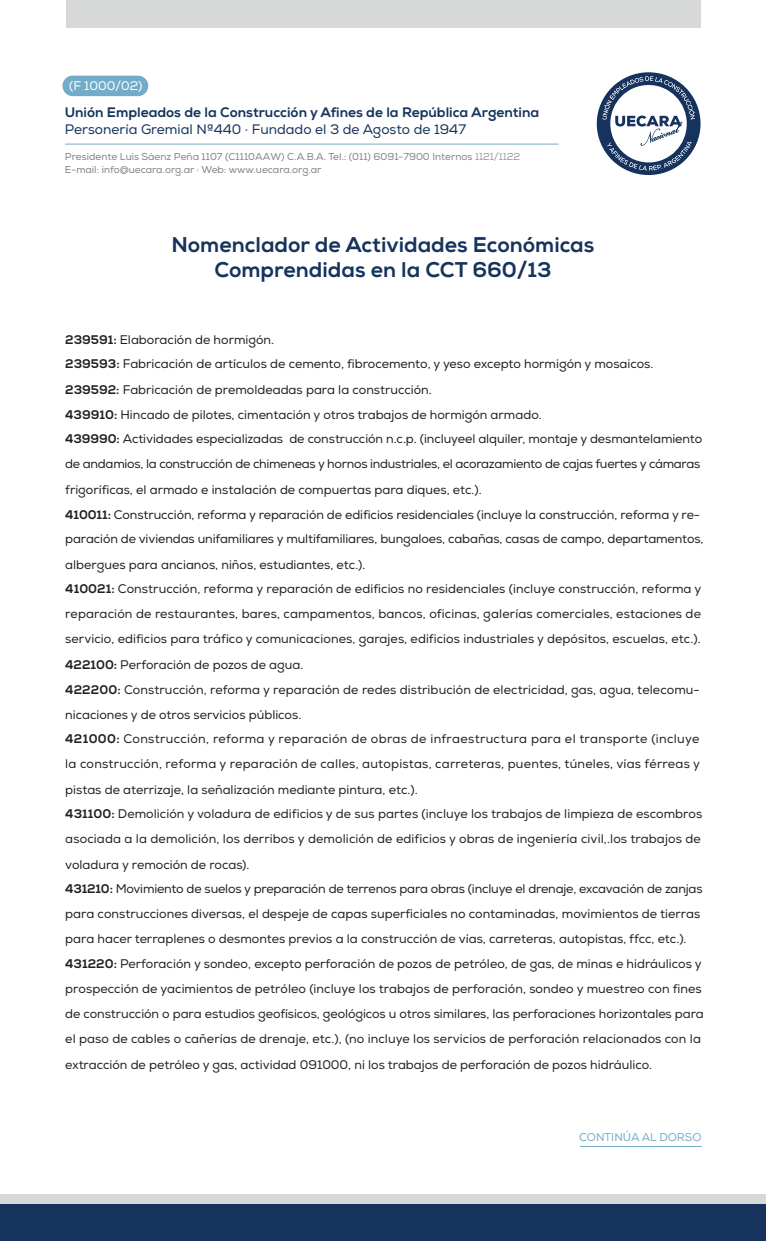
<style>
.page{position:relative;width:766px;height:1241px;background:#fff}
.page>*{position:absolute;margin:0;border:0;box-sizing:border-box;transform-origin:0 0}
.t1{font:800 21.25px/25.5px "Nexa";color:#15335c;text-align:center}
.t2{font:800 13.75px "Nexa";color:#15335c}
.t3{font:13.75px "Nexa";color:#15335c}
.t4{font:12.5px/25px "Nexa";color:#231f20}
.t5{font:12.5px "Nexa";color:#fff}
.t6{font:11.25px "Nexa";color:#73acc9}
.t7{font:10px/12px "Nexa";color:#808285}
.s1{font-style:inherit}
.s2{font-weight:800}
</style>
<div class="page">
<div style="left:62px;top:76px;width:86px;height:20px;background:#73acc9;border-radius:10px"></div>
<hr style="left:65px;top:144px;width:493px;height:1px;background:#73acc9">
<svg style="left:596px;top:72px;width:104px;height:103px"></svg>
<hr style="left:579px;top:1145px;width:122px;height:1px;background:#73acc9">
<div style="left:1px;top:1193px;width:764px;height:47px;background:#d7d9d8"></div>
<div style="left:1px;top:1203px;width:764px;height:37px;background:#15335c"></div>
<div style="left:66px;top:0;width:634px;height:28px;background:#d7d9d8"></div>
<p class="t5" style="left:69px;top:78px;width:75px">(F 1000/02)</p>
<p class="t2" style="left:65px;top:104px;width:476px">Unión Empleados de la Construcción y Afines de la República Argentina</p>
<p class="t3" style="left:65px;top:121px;width:402px">Personería Gremial Nª440 · Fundado el 3 de Agosto de 1947</p>
<p class="t7" style="left:65px;top:151px;width:457px">Presidente Luis Sáenz Peña 1107 (C1110AAW) C.A.B.A. Tel.: (011) 6091-7900 Internos <span class="s1">1121/1122<br></span>E-mail: info@uecara.org.ar · Web: www.uecara.org.ar</p>
<h1 class="t1" style="left:171px;top:232px;width:424px">Nomenclador de Actividades Económicas<br>Comprendidas en la CCT 660/13</h1>
<p class="t4" style="left:65px;top:327px;width:589px;line-height:24.2px"><span class="s2">239591:</span> Elaboración de hormigón.<br><span class="s2">239593:</span> Fabricación de artículos de cemento, fibrocemento, y yeso excepto hormigón y mosaicos.</p>
<p class="t4" style="left:65px;top:377px;width:639px"><span class="s2">239592:</span> Fabricación de premoldeadas para la construcción.<br><span class="s2">439910:</span> Hincado de pilotes, cimentación y otros trabajos de hormigón armado.<br><span class="s2">439990:</span> Actividades especializadas de construcción n.c.p. (incluyeel alquiler, montaje y desmantelamiento de andamios, la construcción de chimeneas y hornos industriales, el acorazamiento de cajas fuertes y cámaras frigoríficas, el armado e instalación de compuertas para diques, etc.).<br><span class="s2">410011:</span> Construcción, reforma y reparación de edificios residenciales (incluye la construcción, reforma y re&shy;paración de viviendas unifamiliares y multifamiliares, bungaloes, cabañas, casas de campo, departamentos,</p>
<p class="t4" style="left:65px;top:552px;width:637px">albergues para ancianos, niños, estudiantes, etc.).<br><span class="s2">410021:</span> Construcción, reforma y reparación de edificios no residenciales (incluye construcción, reforma y reparación de restaurantes, bares, campamentos, bancos, oficinas, galerías comerciales, estaciones de servicio, edificios para tráfico y comunicaciones, garajes, edificios industriales y depósitos, escuelas, etc.).<br><span class="s2">422100:</span> Perforación de pozos de agua.<br><span class="s2">422200:</span> Construcción, reforma y reparación de redes distribución de electricidad, gas, agua, telecomu&shy;nicaciones y de otros servicios públicos.<br><span class="s2">421000:</span> Construcción, reforma y reparación de obras de infraestructura para el transporte (incluye la construcción, reforma y reparación de calles, autopistas, carreteras, puentes, túneles, vías férreas y pistas de aterrizaje, la señalización mediante pintura, etc.).</p>
<p class="t4" style="left:65px;top:801px;width:638px;line-height:25.4px"><span class="s2">431100:</span> Demolición y voladura de edificios y de sus partes (incluye los trabajos de limpieza de escombros asociada a la demolición, los derribos y demolición de edificios y obras de ingeniería civil,.los trabajos de voladura y remoción de rocas).</p>
<p class="t4" style="left:65px;top:876px;width:639px"><span class="s2">431210:</span> Movimiento de suelos y preparación de terrenos para obras (incluye el drenaje, excavación de zanjas para construcciones diversas, el despeje de capas superficiales no contaminadas, movimientos de tierras para hacer terraplenes o desmontes previos a la construcción de vías, carreteras, autopistas, ffcc, etc.).<br><span class="s2">431220:</span> Perforación y sondeo, excepto perforación de pozos de petróleo, de gas, de minas e hidráulicos y prospección de yacimientos de petróleo (incluye los trabajos de perforación, sondeo y muestreo con fines de construcción o para estudios geofísicos, geológicos u otros similares, las perforaciones horizontales para el paso de cables o cañerías de drenaje, etc.), (no incluye los servicios de perforación relacionados con la extracción de petróleo y gas, actividad 091000, ni los trabajos de perforación de pozos hidráulico.</p>
<p class="t6" style="left:579px;top:1129px;width:124px">CONTINÚA AL DORSO</p>
</div>
